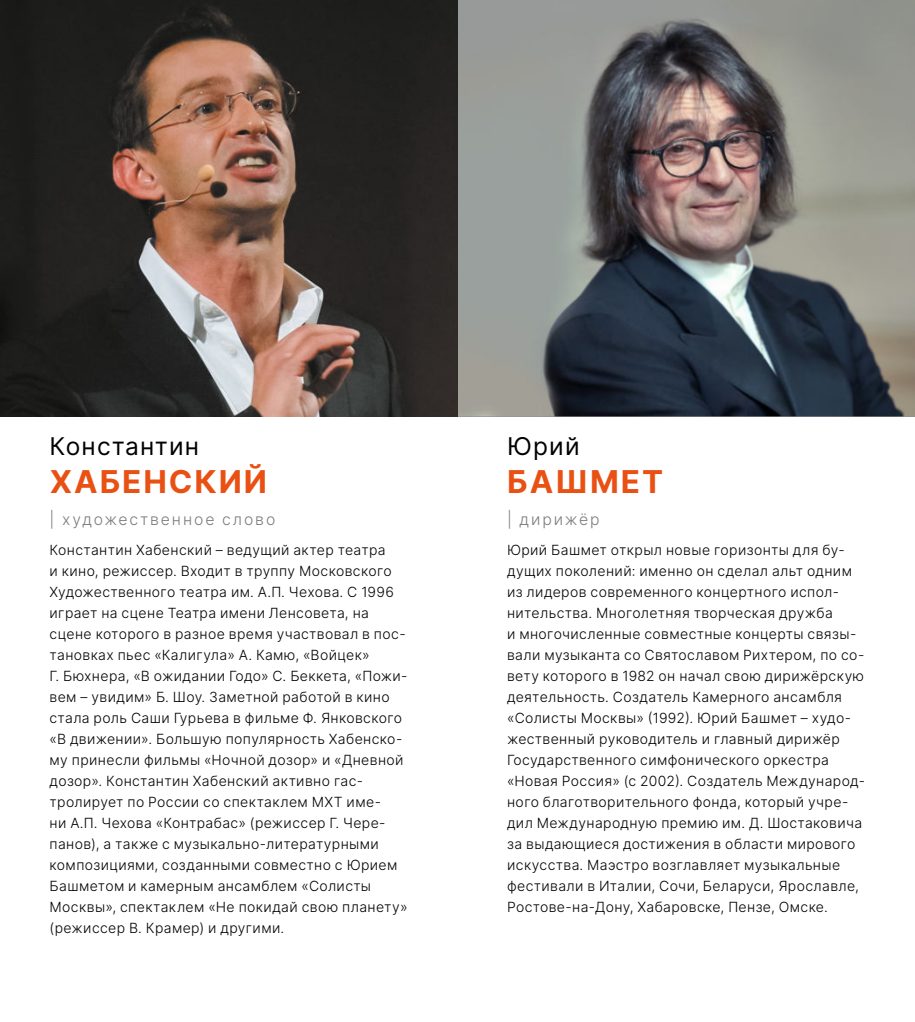
<style>
.page{position:relative;width:915px;height:1022px;background:#fff}
.page>*{position:absolute;margin:0;border:0;box-sizing:border-box;transform-origin:0 0}
.t1{font:700 31.5px "Inter";letter-spacing:.06em;color:#e95114}
.t2{font:24.5px "Inter";letter-spacing:.05em;color:#000}
.t3{font:300 15.75px "Inter";letter-spacing:.12em;color:#7c7b7b}
.t4{font:300 14px/21px "Inter";letter-spacing:.03em;color:#000}
</style>
<div class="page">
<img style="left:457px;top:0;width:457px;height:416px">
<svg style="left:0;top:0;width:457px;height:416px;fill:#252422"></svg>
<h2 class="t2" style="left:50px;top:432px;width:151px">Константин</h2>
<h1 class="t1" style="left:50px;top:463px;width:219px">ХАБЕНСКИЙ</h1>
<h2 class="t2" style="left:507px;top:432px;width:74px">Юрий</h2>
<h1 class="t1" style="left:507px;top:463px;width:157px">БАШМЕТ</h1>
<p class="t3" style="left:50px;top:510px;width:227px">| художественное слово</p>
<p class="t3" style="left:507px;top:510px;width:94px">| дирижёр</p>
<p class="t4" style="left:50px;top:540px;width:359px">Константин Хабенский – ведущий актер театра<br>и кино, режиссер. Входит в труппу Московского Художественного театра им. А.П. Чехова. С 1996 играет на сцене Театра имени Ленсовета, на сцене которого в разное время участвовал в пос&shy;тановках пьес «Калигула» А. Камю, «Войцек»<br>Г. Бюхнера, «В ожидании Годо» С. Беккета, «Пожи&shy;вем – увидим» Б. Шоу. Заметной работой в кино стала роль Саши Гурьева в фильме Ф. Янковского «В движении». Большую популярность Хабенско&shy;му принесли фильмы «Ночной дозор» и «Дневной дозор». Константин Хабенский активно гас&shy;тролирует по России со спектаклем МХТ име-<br>ни А.П. Чехова «Контрабас» (режиссер Г. Чере&shy;панов), а также с музыкально-литературными композициями, созданными совместно с Юрием Башметом и камерным ансамблем «Солисты Москвы», спектаклем «Не покидай свою планету» (режиссер В. Крамер) и другими.</p>
<p class="t4" style="left:507px;top:540px;width:360px">Юрий Башмет открыл новые горизонты для бу&shy;дущих поколений: именно он сделал альт одним из лидеров современного кон цертного испол&shy;нительства. Многолетняя творческая дружба<br>и многочисленные сов мест ные концерты связы&shy;вали музыканта со Святославом Рихтером, по со&shy;вету кото рого в 1982 он начал свою дирижёрскую деятельность. Создатель Камерного ансамбля «Солисты Москвы» (1992). Юрий Башмет – худо&shy;жественный руководитель и главный дирижёр Государственного симфонического оркестра «Новая Россия» (с 2002). Создатель Международ&shy;ного благотворительного фонда, который учре&shy;дил Международную премию им. Д. Шостаковича за выдающиеся дости жения в области мирового искусства. Маэстро возглавляет музыкальные фестивали в Италии, Сочи, Беларуси, Ярославле, Ростове-на-Дону, Хабаровске, Пензе, Омске.</p>
</div>
